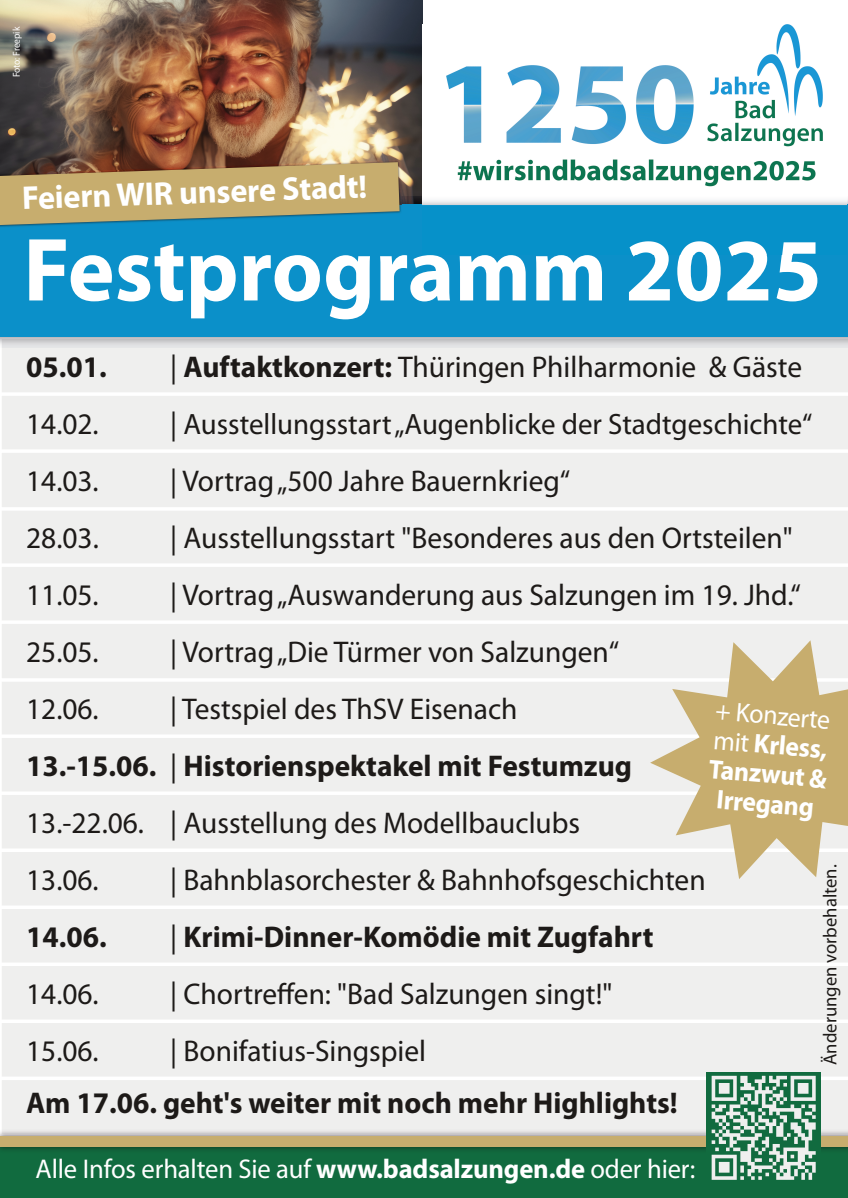
<style>
.page{position:relative;width:848px;height:1198px;background:#fff}
.page>*{position:absolute;margin:0;border:0;box-sizing:border-box;transform-origin:0 0}
.t1{font:700 90.5px "Myriad Pro";color:#fff}
.t2{font:700 33px "Myriad Pro";color:#fff}
.t3{font:30px/57px "Myriad Pro";color:#1d1a18}
.t4{font:700 30px "Myriad Pro";color:#1d1a18}
.t5{font:29.5px "Myriad Pro";color:#1d1a18}
.t6{font:27.15px "Myriad Pro";letter-spacing:-.005em;color:#fff}
.t7{font:700 27px/29.5px "Myriad Pro";color:#fff;text-align:center;scale:.96 1}
.t8{font:19px "Myriad Pro";color:#1d1a18}
.t9{font:10px "Myriad Pro";letter-spacing:-.01em;color:#fff;scale:.96 1}
.s1{font-weight:700}
.s2{font-size:30px}
.s3{font-weight:400}
</style>
<div class="page">
<img style="left:0;top:0;width:423px;height:197px">
<div style="left:2px;top:348px;width:846px;height:44px;background:#efefee"></div>
<div style="left:2px;top:511px;width:846px;height:52px;background:#efefee"></div>
<div style="left:2px;top:682px;width:648px;height:52px;background:#efefee"></div>
<div style="left:2px;top:396px;width:846px;height:53px;background:#efefee"></div>
<div style="left:2px;top:567px;width:846px;height:53px;background:#efefee"></div>
<div style="left:2px;top:738px;width:648px;height:53px;background:#efefee"></div>
<div style="left:2px;top:453px;width:846px;height:54px;background:#efefee"></div>
<div style="left:2px;top:624px;width:846px;height:54px;background:#efefee"></div>
<div style="left:2px;top:795px;width:648px;height:53px;background:#efefee"></div>
<div style="left:2px;top:852px;width:846px;height:53px;background:#efefee"></div>
<div style="left:2px;top:909px;width:846px;height:53px;background:#efefee"></div>
<div style="left:2px;top:966px;width:846px;height:53px;background:#efefee"></div>
<div style="left:2px;top:1023px;width:846px;height:53px;background:#efefee"></div>
<div style="left:2px;top:1080px;width:846px;height:49px;background:#efefee"></div>
<img style="left:0;top:197px;width:848px;height:151px">
<div style="left:0;top:205px;width:848px;height:132px;background:#0b90c9"></div>
<img style="left:423px;top:25px;width:423px;height:229px">
<div style="left:0;top:1139px;width:848px;height:59px;background:#116b3f"></div>
<img style="left:0;top:160px;width:402px;height:67px">
<svg style="left:0;top:162px;width:399px;height:63px;background:#a89c6f"></svg>
<img style="left:0;top:1129px;width:848px;height:21px">
<div style="left:0;top:1136px;width:848px;height:10px;background:#c7ad6e"></div>
<div style="left:706px;top:1072px;width:115px;height:111px;background:#116b3f"></div>
<svg style="left:711px;top:1076px;width:104px;height:104px"></svg>
<svg style="left:650px;top:640px;width:198px;height:239px;background:#d8c9a5"></svg>
<p class="t9" style="left:12px;top:77px;width:54px;rotate:-90deg">Foto: Freepik</p>
<p class="t2" style="left:21px;top:185px;width:347px;rotate:-2deg">Feiern WIR unsere Stadt!</p>
<h1 class="t1" style="left:23px;top:233px;width:800px">Festprogramm 2025</h1>
<p class="t4" style="left:26px;top:354px;width:82px">05.01.</p>
<p class="t3" style="left:170px;top:341px;width:633px">| <span class="s1">Auftaktkonzert:</span> Thüringen Philharmonie &amp; Gäste</p>
<p class="t3" style="left:26px;top:398px;width:74px">14.02.</p>
<p class="t5" style="left:170px;top:412px;width:643px"><span class="s2">|</span> Ausstellungsstart „Augenblicke der Stadtgeschichte“</p>
<p class="t3" style="left:26px;top:455px;width:74px">14.03.</p>
<p class="t3" style="left:170px;top:455px;width:401px">| Vortrag „500 Jahre Bauernkrieg“</p>
<p class="t3" style="left:26px;top:512px;width:74px">28.03.</p>
<p class="t3" style="left:170px;top:512px;width:624px">| Ausstellungsstart "Besonderes aus den Ortsteilen"</p>
<p class="t3" style="left:26px;top:569px;width:74px">11.05.</p>
<p class="t3" style="left:170px;top:569px;width:632px">| Vortrag „Auswanderung aus Salzungen im 19. Jhd.“</p>
<p class="t3" style="left:26px;top:626px;width:74px">25.05.</p>
<p class="t3" style="left:170px;top:626px;width:450px">| Vortrag „Die Türmer von Salzungen“</p>
<p class="t3" style="left:26px;top:683px;width:74px">12.06.</p>
<p class="t3" style="left:26px;top:683px;width:607px;text-indent:144px">| Testspiel des ThSV Eisenach<br><span class="s1">13.-15.06.</span> | <span class="s1">Historienspektakel mit Festumzug<br></span>13.-22.06. | Ausstellung des Modellbauclubs<br>13.06.</p>
<p class="t7" style="left:715px;top:697px;width:124px;rotate:5deg"><span class="s3">+ Konzerte mit</span> Krless,<br>Tanzwut &amp;<br>Irregang</p>
<p class="t8" style="left:822px;top:1065px;width:202px;rotate:-90deg">Änderungen vorbehalten.</p>
<p class="t3" style="left:170px;top:854px;width:537px">| Bahnblasorchester &amp; Bahnhofsgeschichten</p>
<p class="t4" style="left:26px;top:924px;width:82px">14.06.</p>
<p class="t4" style="left:170px;top:924px;width:484px"><span class="s3">|</span> Krimi-Dinner-Komödie mit Zugfahrt</p>
<p class="t3" style="left:26px;top:968px;width:74px">14.06.</p>
<p class="t3" style="left:170px;top:968px;width:443px">| Chortreffen: "Bad Salzungen singt!"</p>
<p class="t3" style="left:26px;top:1025px;width:74px">15.06.</p>
<p class="t3" style="left:170px;top:1025px;width:257px">| Bonifatius-Singspiel</p>
<p class="t4" style="left:26px;top:1091px;width:653px">Am 17.06. geht's weiter mit noch mehr Highlights!</p>
<p class="t6" style="left:36px;top:1158px;width:661px">Alle Infos erhalten Sie auf <span class="s1">www.badsalzungen.de</span> oder hier:</p>
</div>
